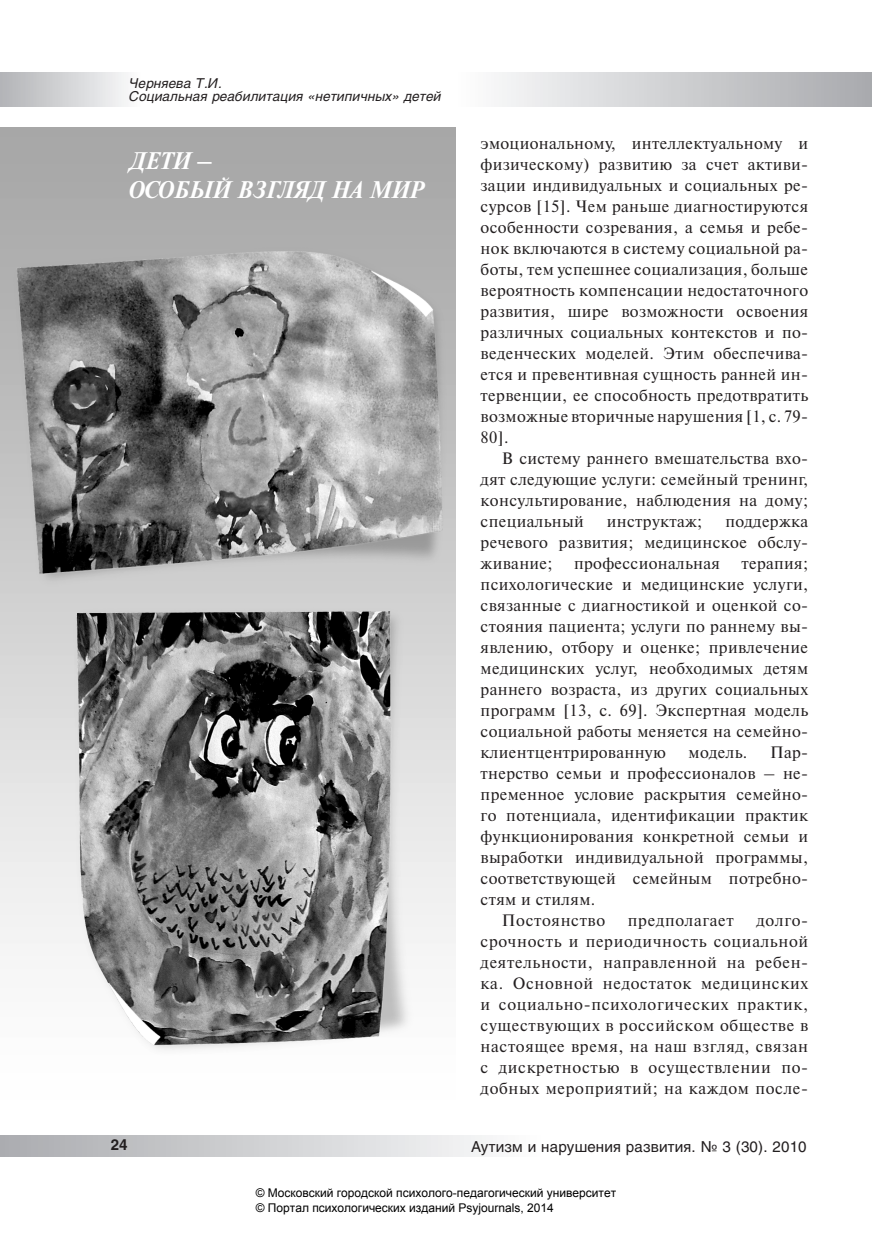
<style>
.page{position:relative;width:872px;height:1242px;background:#fff}
.page>*{position:absolute;margin:0;border:0;box-sizing:border-box;transform-origin:0 0}
.t1{font:italic 700 24px/28.8px "Newton C";color:#fff}
.t2{font:16.5px/21px "Newton C";letter-spacing:.02em;color:#231f20;text-align:justify}
.t3{font:16.5px "Newton C";letter-spacing:.04em;color:#231f20}
.t4{font:15px "Helios";letter-spacing:.01em;color:#231f20}
.t5{font:700 15px "Helios";color:#231f20}
.t6{font:italic 13.5px/13.5px "Helios";letter-spacing:.01em;color:#231f20}
.t7{font:12px/14.4px "Arial";color:#000}
</style>
<div class="page">
<div style="left:455px;top:72px;width:417px;height:34px;background:linear-gradient(to right,#fdfdfe,#a8a9ad)"></div>
<div style="left:0;top:72px;width:140px;height:34px;background:linear-gradient(to right,#b2b3b6,#fbfbfc)"></div>
<div style="left:0;top:1135px;width:540px;height:22px;background:linear-gradient(to right,#aaabaf,#fcfcfd)"></div>
<img style="left:0;top:128px;width:455px;height:922px">
<p class="t6" style="left:129px;top:76px;width:314px">Черняева Т.И.<br>Социальная реабилитация «нетипичных» детей</p>
<h1 class="t1" style="left:129px;top:147px;width:296px">ДЕТИ –<br>ОСОБЫЙ ВЗГЛЯД НА МИР</h1>
<p class="t2" style="left:480px;top:132px;width:329px">эмоциональному, интеллектуальному и физическому) развитию за счет активи&shy;зации индивидуальных и социальных ре&shy;сурсов [15]. Чем раньше диагностируются особенности созревания, а семья и ребе&shy;нок включаются в систему социальной ра&shy;боты, тем успешнее социализация, больше вероятность компенсации недостаточного развития, шире возможности освоения различных социальных контекстов и по&shy;веденческих моделей. Этим обеспечива&shy;ется и превентивная сущность ранней ин&shy;тервенции, ее способность предотвратить возможные вторичные нарушения [1, с. 79- 80].</p>
<p class="t2" style="left:480px;top:448px;width:329px;text-indent:21px">В систему раннего вмешательства вхо&shy;дят следующие услуги: семейный тренинг, консультирование, наблюдения на дому; специальный</p>
<p class="t2" style="left:607px;top:511px;width:97px">инструктаж;</p>
<p class="t2" style="left:480px;top:511px;width:329px;text-indent:245px">поддержка речевого развития; медицинское обслу&shy;живание;</p>
<p class="t2" style="left:574px;top:553px;width:147px">профессиональная</p>
<p class="t2" style="left:480px;top:553px;width:329px;text-indent:261px">терапия; психологические и медицинские услуги, связанные с диагностикой и оценкой со&shy;стояния пациента; услуги по раннему вы&shy;явлению, отбору и оценке; привлечение медицинских услуг, необходимых детям раннего возраста, из других социальных программ [13, с. 69]. Экспертная модель социальной работы меняется на семейно&shy;клиентцентрированную</p>
<p class="t2" style="left:688px;top:742px;width:60px">модель.</p>
<p class="t2" style="left:770px;top:742px;width:40px">Пар-</p>
<p class="t2" style="left:480px;top:763px;width:329px">тнерство семьи и профессионалов – не-</p>
<p class="t2" style="left:480px;top:784px;width:329px">пременное условие раскрытия семейно-</p>
<p class="t2" style="left:480px;top:805px;width:329px">го потенциала, идентификации практик</p>
<p class="t2" style="left:480px;top:826px;width:329px">функционирования конкретной семьи и</p>
<p class="t2" style="left:480px;top:847px;width:329px">выработки индивидуальной программы,</p>
<p class="t2" style="left:480px;top:868px;width:329px">соответствующей семейным потребно-</p>
<p class="t2" style="left:480px;top:889px;width:116px">стям и стилям.</p>
<p class="t3" style="left:502px;top:911px;width:105px">Постоянство</p>
<p class="t3" style="left:628px;top:911px;width:107px">предполагает</p>
<p class="t2" style="left:480px;top:910px;width:329px;text-indent:276px">долго&shy;срочность и периодичность социальной деятельности, направленной на ребен&shy;ка. Основной недостаток медицинских и социально-психологических практик, существующих в российском обществе в настоящее время, на наш взгляд, связан с дискретностью в осуществлении по&shy;добных мероприятий; на каждом после-</p>
<p class="t5" style="left:111px;top:1136px;width:18px">24</p>
<p class="t4" style="left:471px;top:1137px;width:337px">Аутизм и нарушения развития. № 3 (30). 2010</p>
<p class="t7" style="left:256px;top:1186px;width:362px">© Московский городской психолого-педагогический университет © Портал психологических изданий Psyjournals, 2014</p>
</div>
